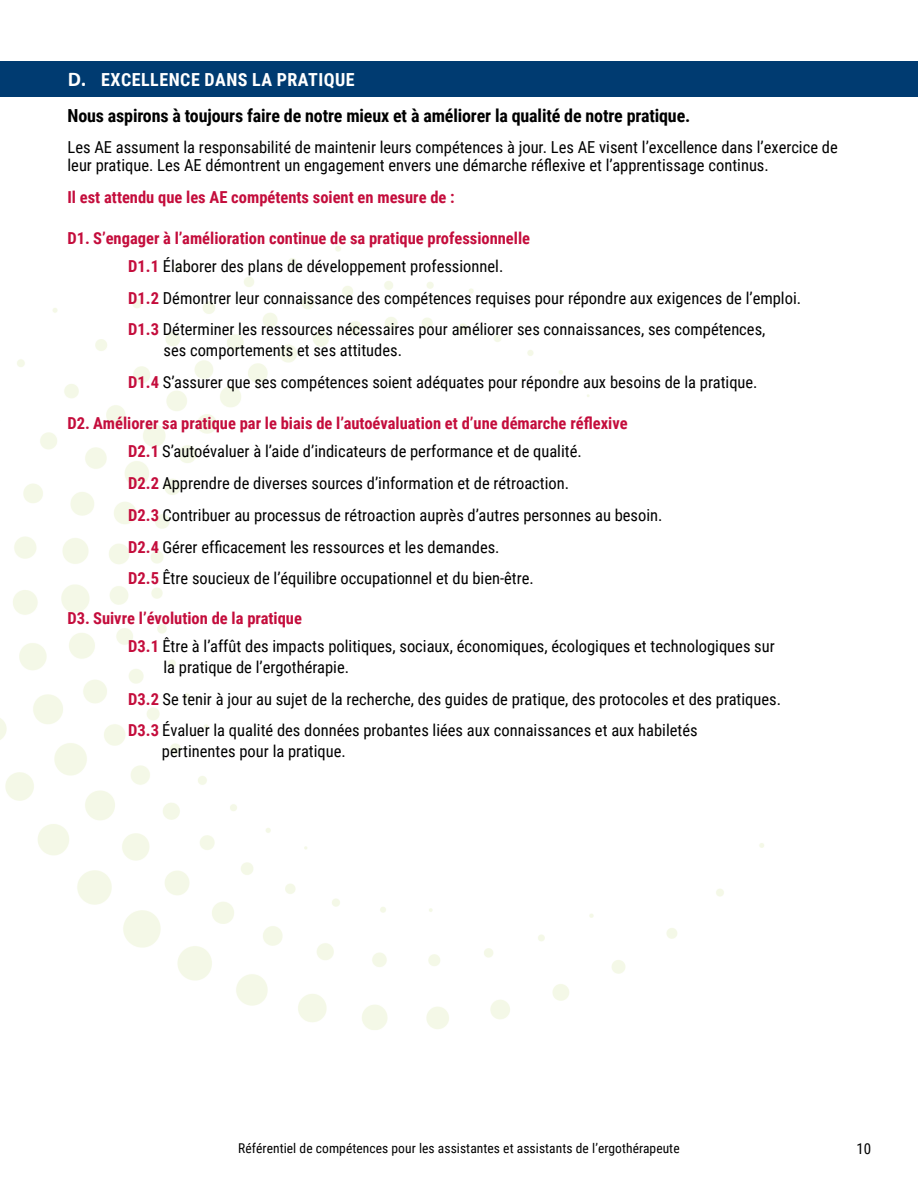
<style>
.page{position:relative;width:918px;height:1188px;background:#fff}
.page>*{position:absolute;margin:0;border:0;box-sizing:border-box;transform-origin:0 0}
.t1{font:700 18px/35.5px "Roboto Condensed";letter-spacing:-.01em;color:#000}
.t2{font:16.5px/31.8px "Roboto Condensed";color:#000}
.t3{font:700 16.5px/27.8px "Roboto Condensed";color:#c40d3c}
.t4{font:15px "Roboto Condensed";color:#000}
.t5{font:13.5px "Roboto Condensed";letter-spacing:.005em;color:#000}
.s1{font-family:"Calibri";font-size:21px;color:#fff}
.s2{color:#fff}
.s3{font-weight:400;color:#000}
.s4{font-weight:700;color:#c40d3c}
</style>
<div class="page">
<img style="left:1px;top:61px;width:916px;height:969px">
<div style="left:0;top:62px;width:918px;height:35px;background:#003b71"></div>
<p class="t1" style="left:67px;top:62px;width:624px"><span class="s1">D.</span> <span class="s2">EXCELLENCE DANS LA PRATIQUE<br></span>Nous aspirons à toujours faire de notre mieux et à améliorer la qualité de notre pratique.</p>
<p class="t2" style="left:68px;top:138px;width:772px;line-height:17.9px">Les AE assument la responsabilité de maintenir leurs compétences à jour. Les AE visent l’excellence dans l’exercice de leur pratique. Les AE démontrent un engagement envers une démarche réflexive et l’apprentissage continus.</p>
<p class="t3" style="left:68px;top:182px;width:389px">Il est attendu que les AE compétents soient en mesure de :</p>
<p class="t3" style="left:128px;top:224px;width:403px;text-indent:-61px">D1. S’engager à l’amélioration continue de sa pratique professionnelle<br>D1.1 <span class="s3">Élaborer des plans de développement professionnel.</span></p>
<p class="t2" style="left:128px;top:281px;width:674px"><span class="s4">D1.2</span> Démontrer leur connaissance des compétences requises pour répondre aux exigences de l’emploi.<br><span class="s4">D1.3</span> Déterminer les ressources nécessaires pour améliorer ses connaissances, ses compétences,</p>
<p class="t2" style="left:128px;top:334px;width:631px;text-indent:35px">ses comportements et ses attitudes.<br><span class="s4">D1.4</span> S’assurer que ses compétences soient adéquates pour répondre aux besoins de la pratique.</p>
<p class="t3" style="left:128px;top:409px;width:501px;text-indent:-61px">D2. Améliorer sa pratique par le biais de l’autoévaluation et d’une démarche réflexive<br>D2.1 <span class="s3">S’autoévaluer à l’aide d’indicateurs de performance et de qualité.</span></p>
<p class="t2" style="left:128px;top:467px;width:536px"><span class="s4">D2.2</span> Apprendre de diverses sources d’information et de rétroaction.<br><span class="s4">D2.3</span> Contribuer au processus de rétroaction auprès d’autres personnes au besoin.<br><span class="s4">D2.4</span> Gérer efficacement les ressources et les demandes.<br><span class="s4">D2.5</span> Être soucieux de l’équilibre occupationnel et du bien-être.</p>
<p class="t2" style="left:128px;top:604px;width:648px;line-height:27.8px;text-indent:-61px"><span class="s4">D3. Suivre l’évolution de la pratique<br>D3.1</span> Être à l’affût des impacts politiques, sociaux, économiques, écologiques et technologiques sur</p>
<p class="t2" style="left:128px;top:650px;width:654px;text-indent:35px">la pratique de l’ergothérapie.<br><span class="s4">D3.2</span> Se tenir à jour au sujet de la recherche, des guides de pratique, des protocoles et des pratiques.<br><span class="s4">D3.3</span> Évaluer la qualité des données probantes liées aux connaissances et aux habiletés</p>
<p class="t2" style="left:162px;top:735px;width:185px">pertinentes pour la pratique.</p>
<p class="t5" style="left:238px;top:1138px;width:443px">Référentiel de compétences pour les assistantes et assistants de l’ergothérapeute</p>
<p class="t4" style="left:856px;top:1138px;width:16px">10</p>
</div>
